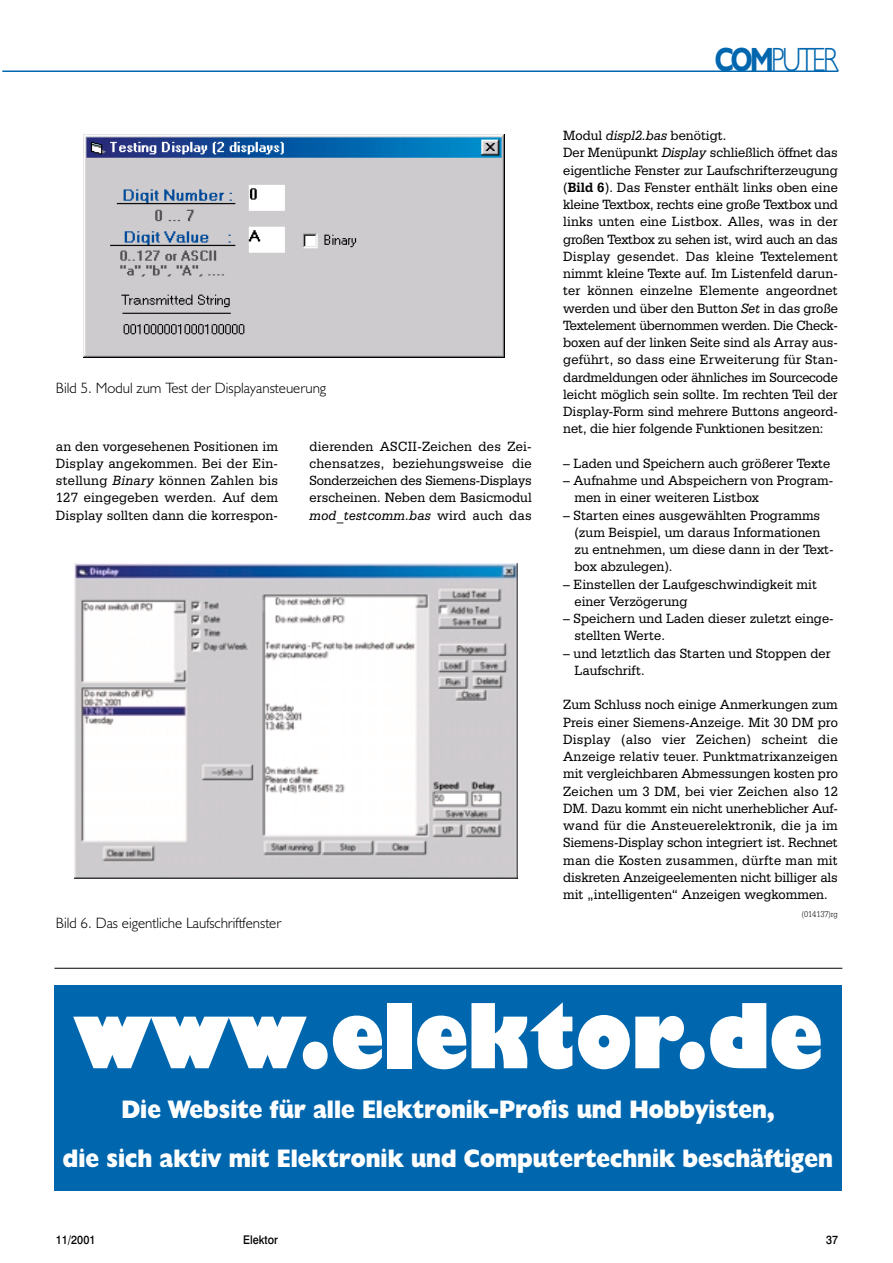
<style>
.page{position:relative;width:893px;height:1263px;background:#fff}
.page>*{position:absolute;margin:0;border:0;box-sizing:border-box;transform-origin:0 0}
.t1{font:800 88.5px "Humanist 521 BT";color:#fff;scale:.9 1}
.t2{font:300 33.75px "Humanist 521 BT";letter-spacing:-.09em;color:#0067af;scale:.8 1}
.t3{font:800 25.5px/49.5px "Humanist 521 BT";color:#fff;text-align:center;scale:.9 1}
.t4{font:300 15px "Humanist 521 BT";color:#000}
.t5{font:14.25px/17.2px "Serifa BT";color:#000;scale:.95 1}
.t6{font:500 12px "Swiss 721 BT";color:#000;scale:.9 1}
.t7{font:300 9px "Serifa BT";color:#000;scale:.9 1}
.s1{font-style:italic}
.s2{font-weight:700}
</style>
<div class="page">
<hr style="left:2px;top:70px;width:836px;height:2px;background:#0067af">
<img style="left:83px;top:135px;width:421px;height:222px">
<img style="left:74px;top:563px;width:443px;height:316px">
<div style="left:54px;top:986px;width:787px;height:205px;background:#0067af"></div>
<hr style="left:54px;top:968px;width:788px;height:1px;background:#000">
<p class="t4" style="left:56px;top:383px;width:272px">Bild 5. Modul zum Test der Displayansteuerung</p>
<p class="t5" style="left:56px;top:439px;width:235px;text-align:justify">an den vorgesehenen Positionen im Display angekommen. Bei der Ein&shy;stellung <span class="s1">Binary</span> können Zahlen bis 127 eingegeben werden. Auf dem Display sollten dann die korrespon-</p>
<p class="t5" style="left:309px;top:439px;width:235px;text-align:justify">dierenden ASCII-Zeichen des Zei&shy;chensatzes, beziehungsweise die Sonderzeichen des Siemens-Displays erscheinen. Neben dem Basicmodul <span class="s1">mod_testcomm.bas</span> wird auch das</p>
<p class="t4" style="left:56px;top:918px;width:227px">Bild 6. Das eigentliche Laufschriftfenster</p>
<h2 class="t2" style="left:714px;top:47px;width:156px"><span class="s2">COM</span>PUTER</h2>
<p class="t5" style="left:563px;top:128px;width:290px">Modul <span class="s1">displ2.bas</span> benötigt.<br>Der Menüpunkt <span class="s1">Display</span> schließlich öffnet das eigentliche Fenster zur Laufschrifterzeugung (<span class="s2">Bild 6</span>). Das Fenster enthält links oben eine kleine Textbox, rechts eine große Textbox und links unten eine Listbox. Alles, was in der großen Textbox zu sehen ist, wird auch an das Display gesendet. Das kleine Textelement nimmt kleine Texte auf. Im Listenfeld darun&shy;ter können einzelne Elemente angeordnet werden und über den Button <span class="s1">Set</span> in das große Textelement übernommen werden. Die Check&shy;boxen auf der linken Seite sind als Array aus&shy;geführt, so dass eine Erweiterung für Stan&shy;dardmeldungen oder ähnliches im Sourcecode leicht möglich sein sollte. Im rechten Teil der Display-Form sind mehrere Buttons angeord&shy;net, die hier folgende Funktionen besitzen:</p>
<p class="t5" style="left:563px;top:456px;width:282px">– Laden und Speichern auch größerer Texte</p>
<p class="t5" style="left:574px;top:473px;width:274px;text-indent:-11px">– Aufnahme und Abspeichern von Program&shy;men in einer weiteren Listbox</p>
<p class="t5" style="left:574px;top:508px;width:274px;text-indent:-11px">– Starten eines ausgewählten Programms (zum Beispiel, um daraus Informationen zu entnehmen, um diese dann in der Text&shy;box abzulegen).</p>
<p class="t5" style="left:574px;top:577px;width:257px;text-indent:-11px">– Einstellen der Laufgeschwindigkeit mit einer Verzögerung</p>
<p class="t5" style="left:574px;top:611px;width:274px;text-indent:-11px">– Speichern und Laden dieser zuletzt einge&shy;stellten Werte.</p>
<p class="t5" style="left:574px;top:646px;width:271px;text-indent:-11px">– und letztlich das Starten und Stoppen der<br>Laufschrift.</p>
<p class="t5" style="left:563px;top:697px;width:290px;text-align:justify">Zum Schluss noch einige Anmerkungen zum Preis einer Siemens-Anzeige. Mit 30 DM pro Display (also vier Zeichen) scheint die Anzeige relativ teuer. Punktmatrixanzeigen mit vergleichbaren Abmessungen kosten pro Zeichen um 3 DM, bei vier Zeichen also 12<br>DM. Dazu kommt ein nicht unerheblicher Auf&shy;wand für die Ansteuerelektronik, die ja im Siemens-Display schon integriert ist. Rechnet man die Kosten zusammen, dürfte man mit diskreten Anzeigeelementen nicht billiger als mit „intelligenten“ Anzeigen wegkommen.</p>
<p class="t7" style="left:801px;top:908px;width:41px">(014137)rg</p>
<h1 class="t1" style="left:74px;top:1005px;width:833px">www.elektor.de</h1>
<h3 class="t3" style="left:63px;top:1087px;width:857px">Die Website für alle Elektronik-Profis und Hobbyisten,<br>die sich aktiv mit Elektronik und Computertechnik beschäftigen</h3>
<p class="t6" style="left:56px;top:1236px;width:45px">11/2001</p>
<p class="t6" style="left:243px;top:1236px;width:40px">Elektor</p>
<p class="t6" style="left:826px;top:1236px;width:15px">37</p>
</div>
